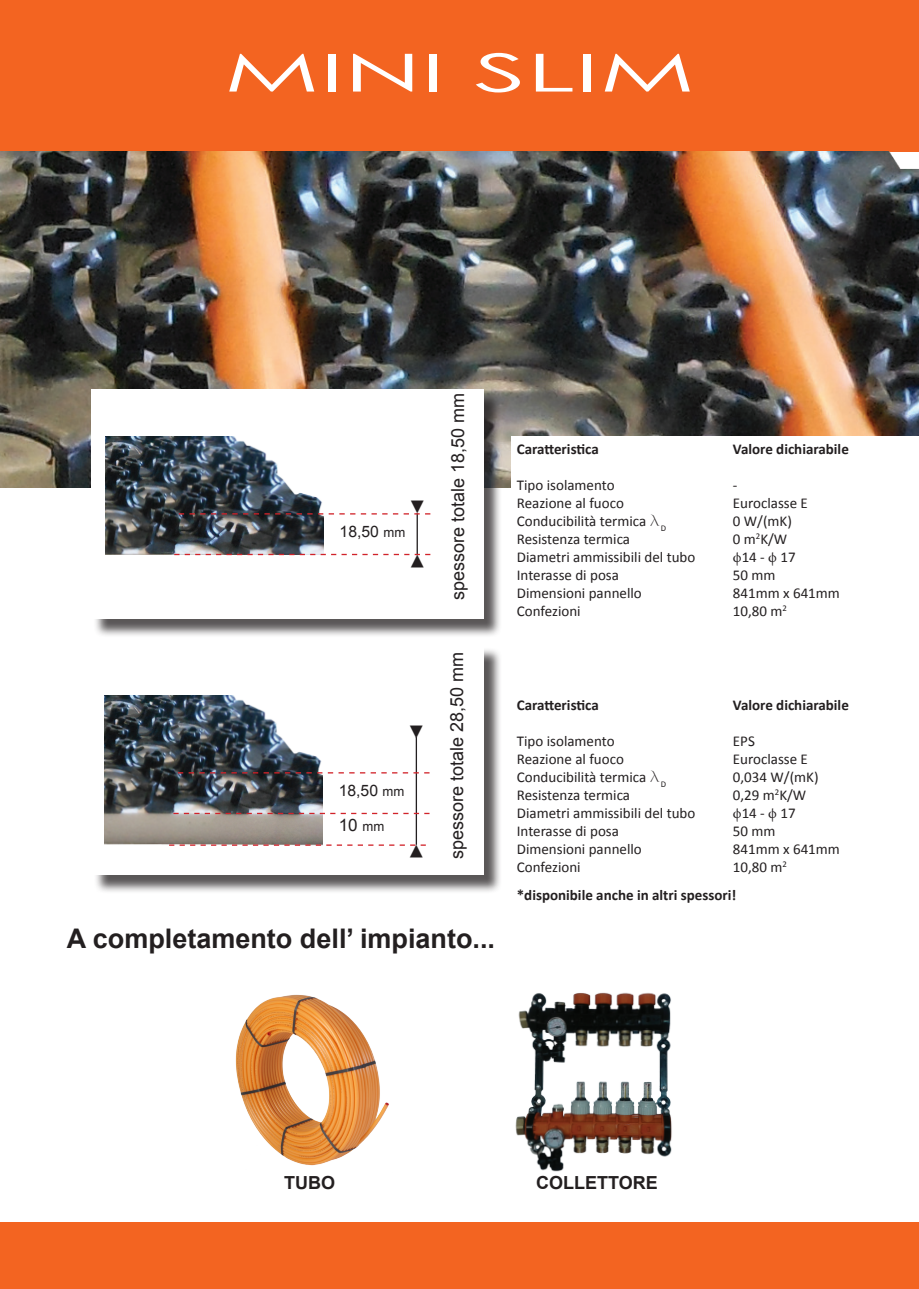
<style>
.page{position:relative;width:919px;height:1289px;background:#fff}
.page>*{position:absolute;margin:0;border:0;box-sizing:border-box;transform-origin:0 0}
.t1{font:52.5px "Century Gothic";color:#fff;scale:2 1}
.t2{font:700 27px "Arial";color:#231f20}
.t3{font:18.3px "Arial";color:#231f20}
.t4{font:18px "Arial";color:#231f20}
.t5{font:700 18px "Arial";color:#231f20}
.t6{font:17.1px "Arial";color:#231f20}
.t7{font:15.75px "Arial";color:#231f20}
.t8{font:15px "Calibri";color:#231f20}
.t9{font:700 15px "Calibri";color:#231f20}
.s1{font-size:13.2px}
.s2{font-family:"Greek C"}
.s3{font-family:"Minion Pro"}
</style>
<div class="page">
<div style="left:0;top:0;width:918px;height:151px;background:#f36421"></div>
<div style="left:0;top:1222px;width:918px;height:66px;background:#f36421"></div>
<div style="left:93px;top:647px;width:409px;height:246px;background:#231f20;opacity:.75"></div>
<div style="left:91px;top:645px;width:392px;height:230px;background:#fff"></div>
<img style="left:0;top:151px;width:918px;height:337px">
<img style="left:235px;top:994px;width:154px;height:172px">
<img style="left:515px;top:992px;width:157px;height:180px">
<div style="left:511px;top:436px;width:407px;height:177px;background:#fff"></div>
<img style="left:105px;top:695px;width:217px;height:151px">
<div style="left:93px;top:391px;width:409px;height:246px;background:#231f20;opacity:.75"></div>
<div style="left:91px;top:388px;width:392px;height:230px;background:#fff"></div>
<hr style="left:415px;top:737px;width:2px;height:107px;background:#231f20">
<svg style="left:173px;top:812px;width:256px;height:2px"></svg>
<svg style="left:178px;top:772px;width:251px;height:1px"></svg>
<svg style="left:169px;top:844px;width:257px;height:1px"></svg>
<img style="left:106px;top:436px;width:217px;height:118px">
<hr style="left:416px;top:513px;width:2px;height:42px;background:#231f20">
<svg style="left:174px;top:554px;width:256px;height:1px"></svg>
<svg style="left:179px;top:500px;width:251px;height:14px"></svg>
<h1 class="t1" style="left:223px;top:36px;width:237px">MINI SLIM</h1>
<p class="t7" style="left:339px;top:521px;width:67px">18,50 <span class="s1">mm</span></p>
<p class="t3" style="left:426px;top:573px;width:20px;rotate:-180deg">▼</p>
<p class="t7" style="left:339px;top:780px;width:67px">18,50 <span class="s1">mm</span></p>
<p class="t6" style="left:339px;top:813px;width:47px">10 <span class="s1">mm</span></p>
<p class="t3" style="left:425px;top:863px;width:20px;rotate:-180deg">▼</p>
<p class="t4" style="left:446px;top:600px;width:209px;rotate:-90deg">spessore totale 18,50 mm</p>
<p class="t4" style="left:445px;top:859px;width:209px;rotate:-90deg">spessore totale 28,50 mm</p>
<p class="t2" style="left:67px;top:921px;width:430px">A completamento dell’ impianto...</p>
<p class="t9" style="left:517px;top:439px;width:84px">Caratteristica</p>
<p class="t9" style="left:733px;top:439px;width:117px">Valore dichiarabile</p>
<p class="t8" style="left:517px;top:475px;width:99px">Tipo isolamento</p>
<p class="t8" style="left:733px;top:475px;width:6px">-</p>
<p class="t8" style="left:517px;top:493px;width:109px">Reazione al fuoco</p>
<p class="t8" style="left:733px;top:493px;width:76px">Euroclasse E</p>
<p class="t8" style="left:517px;top:511px;width:151px">Conducibilità termica <span class="s2">l</span><sub>D</sub></p>
<p class="t8" style="left:733px;top:511px;width:61px">0 W/(mK)</p>
<p class="t8" style="left:517px;top:529px;width:115px">Resistenza termica</p>
<p class="t8" style="left:733px;top:529px;width:56px">0 m<sup>2</sup>K/W</p>
<p class="t8" style="left:517px;top:547px;width:180px">Diametri ammissibili del tubo</p>
<p class="t8" style="left:733px;top:547px;width:64px"><span class="s3">ϕ</span>14 - <span class="s3">ϕ</span> 17</p>
<p class="t8" style="left:517px;top:565px;width:104px">Interasse di posa</p>
<p class="t8" style="left:733px;top:565px;width:44px">50 mm</p>
<p class="t8" style="left:517px;top:583px;width:126px">Dimensioni pannello</p>
<p class="t8" style="left:733px;top:583px;width:108px">841mm x 641mm</p>
<p class="t8" style="left:517px;top:601px;width:65px">Confezioni</p>
<p class="t8" style="left:733px;top:601px;width:55px">10,80 m<sup>2</sup></p>
<p class="t9" style="left:517px;top:695px;width:84px">Caratteristica</p>
<p class="t9" style="left:733px;top:695px;width:117px">Valore dichiarabile</p>
<p class="t8" style="left:517px;top:731px;width:99px">Tipo isolamento</p>
<p class="t8" style="left:733px;top:731px;width:23px">EPS</p>
<p class="t8" style="left:517px;top:749px;width:109px">Reazione al fuoco</p>
<p class="t8" style="left:733px;top:749px;width:76px">Euroclasse E</p>
<p class="t8" style="left:517px;top:767px;width:151px">Conducibilità termica <span class="s2">l</span><sub>D</sub></p>
<p class="t8" style="left:733px;top:767px;width:87px">0,034 W/(mK)</p>
<p class="t8" style="left:517px;top:785px;width:115px">Resistenza termica</p>
<p class="t8" style="left:733px;top:785px;width:75px">0,29 m<sup>2</sup>K/W</p>
<p class="t8" style="left:517px;top:803px;width:180px">Diametri ammissibili del tubo</p>
<p class="t8" style="left:733px;top:803px;width:64px"><span class="s3">ϕ</span>14 - <span class="s3">ϕ</span> 17</p>
<p class="t8" style="left:517px;top:821px;width:104px">Interasse di posa</p>
<p class="t8" style="left:733px;top:821px;width:44px">50 mm</p>
<p class="t8" style="left:517px;top:839px;width:126px">Dimensioni pannello</p>
<p class="t8" style="left:733px;top:839px;width:108px">841mm x 641mm</p>
<p class="t8" style="left:517px;top:857px;width:65px">Confezioni</p>
<p class="t8" style="left:733px;top:857px;width:55px">10,80 m<sup>2</sup></p>
<p class="t9" style="left:517px;top:886px;width:221px">*disponibile anche in altri spessori!</p>
<p class="t5" style="left:284px;top:1171px;width:52px">TUBO</p>
<p class="t5" style="left:536px;top:1171px;width:123px">COLLETTORE</p>
</div>
